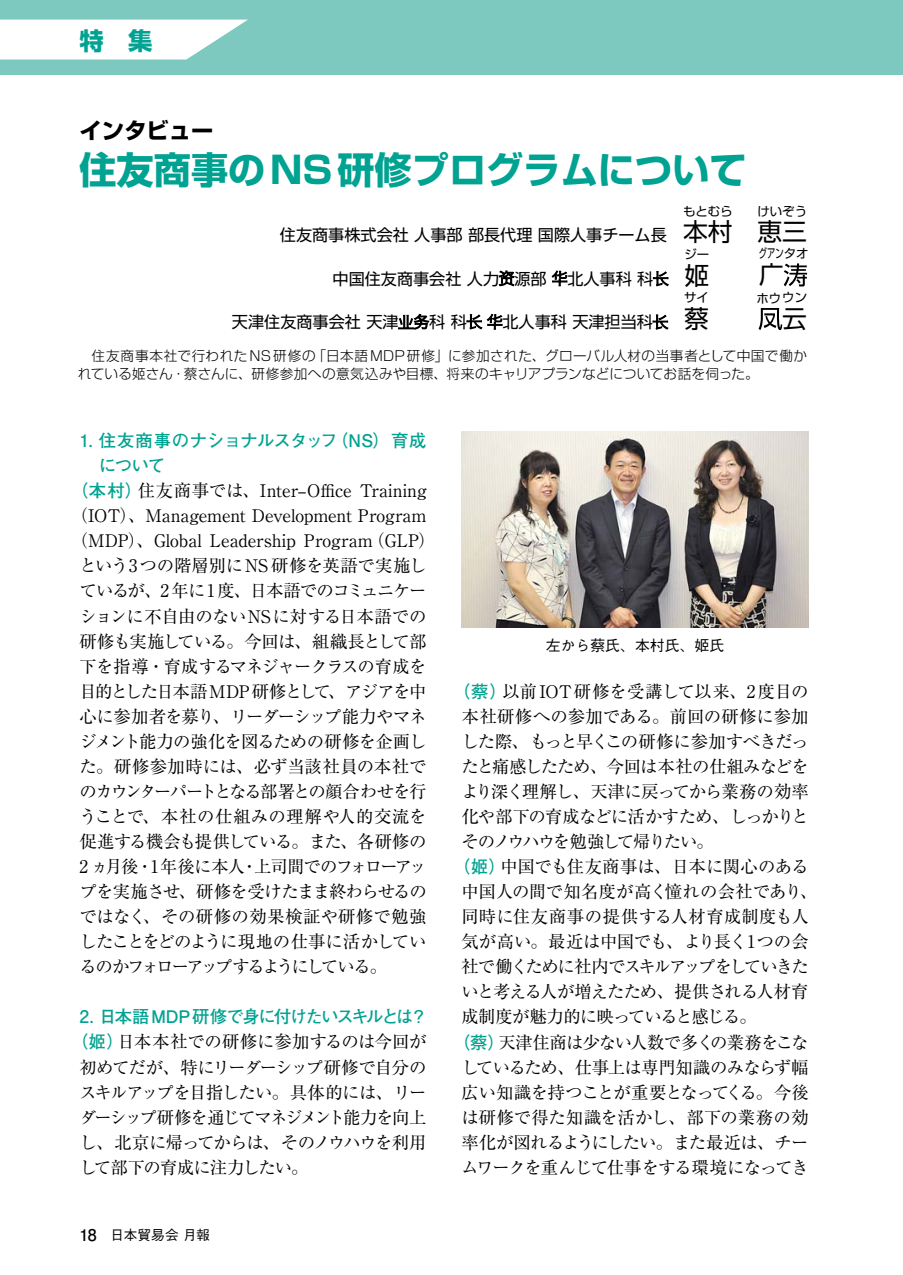
<style>
.page{position:relative;width:903px;height:1275px;background:#fff}
.page>*{position:absolute;margin:0;border:0;box-sizing:border-box;transform-origin:0 0}
.t1{font:700 37.27px "Shin Go Pro";color:#00a291}
.t2{font:24.85px "Shin Go Pro";color:#000}
.t3{font:700 24.32px "Shin Go Pro";color:#00a291}
.t4{font:700 22.4px "Shin Go Pro";color:#000}
.t5{font:17.32px/25px "Ryumin Pro";letter-spacing:-.03em;color:#000;text-align:justify}
.t6{font:17.32px "Ryumin Pro";color:#000}
.t7{font:17.32px "Ryumin Pro";letter-spacing:-.05em;color:#000}
.t8{font:17.32px "Ryumin Pro";letter-spacing:.01em;color:#000}
.t9{font:17.32px "Ryumin Pro";letter-spacing:-.075em;color:#000}
.t10{font:17.32px "Ryumin Pro";letter-spacing:-.005em;color:#000}
.t11{font:700 17.32px/25px "Futo Go B101 Pro";letter-spacing:-.03em;color:#00a291}
.t12{font:17.32px "Ryumin Pro";letter-spacing:-.07em;color:#000}
.t13{font:700 17.32px "Futo Go B101 Pro";letter-spacing:-.09em;color:#00a291}
.t14{font:17.32px "Ryumin Pro";letter-spacing:-.11em;color:#000}
.t15{font:17.32px "Ryumin Pro";letter-spacing:-.105em;color:#000}
.t16{font:17.32px "Ryumin Pro";letter-spacing:-.055em;color:#000}
.t17{font:17.32px "Ryumin Pro";letter-spacing:-.065em;color:#000}
.t18{font:17.32px "Ryumin Pro";letter-spacing:.025em;color:#000}
.t19{font:17.32px "Ryumin Pro";letter-spacing:.02em;color:#000}
.t20{font:17.32px "Ryumin Pro";letter-spacing:-.135em;color:#000}
.t21{font:17.32px "Ryumin Pro";letter-spacing:-.115em;color:#000}
.t22{font:16.1px "Shin Go Pro";color:#000}
.t23{font:500 14.88px "Gothic BBB Pro";color:#000}
.t24{font:300 13.65px/18.6px "Shin Go Pro";letter-spacing:.025em;color:#000}
.t25{font:500 13.65px "Gothic BBB Pro";color:#000}
.t26{font:12.42px "Shin Go Pro";color:#000}
.t27{font:12.42px "Shin Go Pro";color:#000;scale:.67 1}
.s1{font-size:24.85px}
.s2{font-family:"Futo Go B101 Pro";font-weight:700;color:#00a291}
.s3{font-family:"Futo Go B101 Pro";font-weight:700;font-size:16.1px}
</style>
<div class="page">
<div style="left:0;top:0;width:903px;height:74px;background:#7ec9bf"></div>
<svg style="left:0;top:20px;width:247px;height:40px"></svg>
<svg style="left:499px;top:271px;width:15px;height:15px"></svg>
<svg style="left:552px;top:271px;width:15px;height:15px"></svg>
<svg style="left:653px;top:271px;width:15px;height:15px"></svg>
<svg style="left:784px;top:263px;width:23px;height:23px"></svg>
<svg style="left:398px;top:314px;width:31px;height:15px"></svg>
<svg style="left:467px;top:314px;width:35px;height:15px"></svg>
<svg style="left:653px;top:315px;width:15px;height:14px"></svg>
<svg style="left:758px;top:308px;width:24px;height:22px"></svg>
<img style="left:461px;top:432px;width:348px;height:196px">
<h3 class="t3" style="left:79px;top:21px;width:74px">特　集</h3>
<p class="t4" style="left:79px;top:112px;width:135px">インタビュー</p>
<h1 class="t1" style="left:79px;top:140px;width:669px">住友商事のNS研修プログラムについて</h1>
<p class="t26" style="left:757px;top:201px;width:51px">けいぞう</p>
<p class="t26" style="left:683px;top:201px;width:51px">もとむら</p>
<h2 class="t2" style="left:708px;top:211px;width:101px">村　恵三</h2>
<p class="t22" style="left:280px;top:222px;width:429px">住友商事株式会社 人事部 部長代理 国際人事チーム長 <span class="s1">本</span></p>
<p class="t26" style="left:684px;top:244px;width:26px">ジー</p>
<p class="t27" style="left:759px;top:243px;width:76px">グアンタオ</p>
<p class="t22" style="left:332px;top:265px;width:216px">中国住友商事会社 人力 源部</p>
<p class="t22" style="left:567px;top:265px;width:87px">北人事科 科</p>
<h2 class="t2" style="left:684px;top:255px;width:101px">姬　　广</h2>
<p class="t26" style="left:684px;top:287px;width:26px">サイ</p>
<p class="t26" style="left:756px;top:288px;width:52px">ホウウン</p>
<h2 class="t2" style="left:782px;top:298px;width:26px">云</h2>
<p class="t24" style="left:78px;top:344px;width:731px">　住友商事本社で行われたNS研修の「日本語MDP研修」に参加された、グローバル人材の当事者として中国で働かれている姬さん・蔡さんに、研修参加への意気込みや目標、将来のキャリアプランなどについてお話を伺った。</p>
<p class="t22" style="left:232px;top:309px;width:168px">天津住友商事会社 天津</p>
<p class="t22" style="left:429px;top:309px;width:39px">科 科</p>
<p class="t22" style="left:502px;top:309px;width:152px">北人事科 天津担当科</p>
<p class="t11" style="left:99px;top:426px;width:329px;text-indent:-19px">1. 住友商事のナショナルスタッフ（NS）育成について</p>
<p class="t6" style="left:71px;top:477px;width:357px"><span class="s2">（本村）</span>住友商事では、Inter–Office Training</p>
<p class="t5" style="left:71px;top:502px;width:357px">（IOT）、Management Development Program</p>
<p class="t6" style="left:71px;top:527px;width:366px">（MDP）、Global Leadership Program（GLP）</p>
<p class="t10" style="left:79px;top:552px;width:349px">という3つの階層別にNS 研修を英語で実施し</p>
<p class="t9" style="left:79px;top:577px;width:349px">ているが、2 年に1 度、日本語でのコミュニケー</p>
<p class="t5" style="left:79px;top:602px;width:349px">ションに不自由のないNSに対する日本語での</p>
<p class="t5" style="left:79px;top:627px;width:349px">研修も実施している。今回は、組織長として部</p>
<p class="t5" style="left:79px;top:652px;width:349px">下を指導・育成するマネジャークラスの育成を</p>
<p class="t9" style="left:79px;top:678px;width:349px">目的とした日本語MDP研修として、アジアを中</p>
<p class="t16" style="left:79px;top:703px;width:349px">心に参加者を募り、リーダーシップ能力やマネ</p>
<p class="t5" style="left:79px;top:728px;width:349px">ジメント能力の強化を図るための研修を企画し</p>
<p class="t10" style="left:79px;top:753px;width:349px">た。研修参加時には、必ず当該社員の本社で</p>
<p class="t14" style="left:79px;top:778px;width:349px">のカウンターパートとなる部署との顔合わせを行</p>
<p class="t18" style="left:79px;top:803px;width:349px">うことで、本社の仕組みの理解や人的交流を</p>
<p class="t5" style="left:79px;top:828px;width:349px">促進する機会も提供している。また、各研修の</p>
<p class="t12" style="left:79px;top:853px;width:349px">2 ヵ月後・1年後に本人・上司間でのフォローアッ</p>
<p class="t7" style="left:79px;top:878px;width:349px">プを実施させ、研修を受けたまま終わらせるの</p>
<p class="t19" style="left:79px;top:903px;width:349px">ではなく、その研修の効果検証や研修で勉強</p>
<p class="t5" style="left:79px;top:928px;width:349px">したことをどのように現地の仕事に活かしてい</p>
<p class="t20" style="left:79px;top:953px;width:309px">るのかフォローアップするようにしている。</p>
<p class="t13" style="left:79px;top:1003px;width:349px">2. 日本語 MDP 研修で身に付けたいスキルとは？</p>
<p class="t5" style="left:79px;top:1028px;width:349px;text-indent:-9px"><span class="s2">（姬）</span>日本本社での研修に参加するのは今回が初めてだが、特にリーダーシップ研修で自分のスキルアップを目指したい。具体的には、リーダーシップ研修を通じてマネジメント能力を向上し、北京に帰ってからは、そのノウハウを利用して部下の育成に注力したい。</p>
<p class="t25" style="left:79px;top:1224px;width:132px"><span class="s3">18</span>　日本貿易会 月報</p>
<p class="t23" style="left:546px;top:633px;width:180px">左から蔡氏、本村氏、姬氏</p>
<p class="t8" style="left:453px;top:678px;width:357px"><span class="s2">（蔡）</span>以前IOT研修を受講して以来、2度目の</p>
<p class="t6" style="left:461px;top:703px;width:349px">本社研修への参加である。前回の研修に参加</p>
<p class="t7" style="left:461px;top:728px;width:349px">した際、もっと早くこの研修に参加すべきだっ</p>
<p class="t7" style="left:461px;top:753px;width:349px">たと痛感したため、今回は本社の仕組みなどを</p>
<p class="t5" style="left:461px;top:778px;width:349px">より深く理解し、天津に戻ってから業務の効率</p>
<p class="t5" style="left:461px;top:803px;width:349px">化や部下の育成などに活かすため、しっかりと</p>
<p class="t21" style="left:461px;top:828px;width:254px">そのノウハウを勉強して帰りたい。</p>
<p class="t5" style="left:453px;top:853px;width:357px"><span class="s2">（姬）</span>中国でも住友商事は、日本に関心のある</p>
<p class="t5" style="left:461px;top:878px;width:357px">中国人の間で知名度が高く憧れの会社であり、</p>
<p class="t8" style="left:461px;top:903px;width:349px">同時に住友商事の提供する人材育成制度も人</p>
<p class="t5" style="left:461px;top:928px;width:349px">気が高い。最近は中国でも、より長く1つの会</p>
<p class="t15" style="left:461px;top:953px;width:349px">社で働くために社内でスキルアップをしていきた</p>
<p class="t17" style="left:461px;top:978px;width:349px">いと考える人が増えたため、提供される人材育</p>
<p class="t5" style="left:461px;top:1003px;width:297px">成制度が魅力的に映っていると感じる。</p>
<p class="t5" style="left:453px;top:1028px;width:357px"><span class="s2">（蔡）</span>天津住商は少ない人数で多くの業務をこな</p>
<p class="t5" style="left:461px;top:1053px;width:349px">しているため、仕事上は専門知識のみならず幅</p>
<p class="t5" style="left:461px;top:1078px;width:349px">広い知識を持つことが重要となってくる。今後</p>
<p class="t8" style="left:461px;top:1104px;width:349px">は研修で得た知識を活かし、部下の業務の効</p>
<p class="t5" style="left:461px;top:1128px;width:349px">率化が図れるようにしたい。また最近は、チー</p>
<p class="t5" style="left:461px;top:1154px;width:349px">ムワークを重んじて仕事をする環境になってき</p>
</div>
